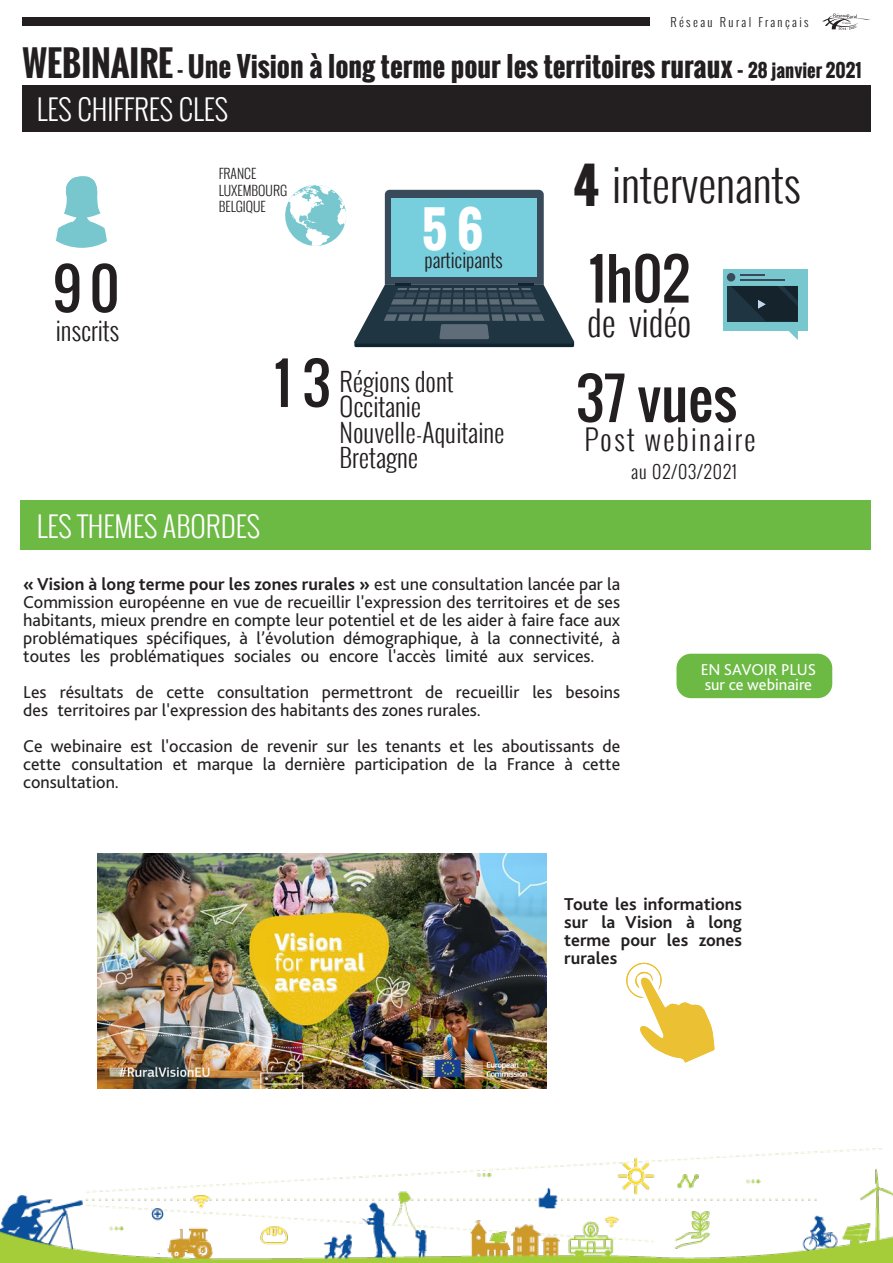
<style>
.page{position:relative;width:893px;height:1263px;background:#fff}
.page>*{position:absolute;margin:0;border:0;box-sizing:border-box;transform-origin:0 0}
.t1{font:55.5px/119.6px "Oswald";color:#231f20}
.t2{font:700 48px "Oswald";color:#fff}
.t3{font:300 45px "Oswald";color:#231f20}
.t4{font:300 34.5px "Oswald";color:#231f20}
.t5{font:300 28.5px "Oswald";color:#fff}
.t6{font:300 28.5px "Oswald";letter-spacing:.08em;color:#231f20}
.t7{font:700 27px "Oswald";color:#231f20}
.t8{font:300 25.5px/25.5px "Oswald";color:#231f20}
.t9{font:300 19.5px "Oswald";color:#231f20}
.t10{font:18px/18px "Bliss 2";color:#231f20;text-align:justify}
.t11{font:700 18px/18px "Bliss 2";color:#231f20;text-align:justify}
.t12{font:300 18px "Oswald";letter-spacing:.05em;color:#231f20}
.t13{font:16.5px/15px "Bliss 2";color:#fff}
.t14{font:300 13.5px/16.2px "Oswald";color:#231f20}
.t15{font:300 12px "Oswald";letter-spacing:.2em;color:#231f20}
.s1{font-size:34.5px}
.s2{font-size:24px}
.s3{font-size:18px}
.s4{font-weight:700;font-size:48px}
.s5{font-weight:700}
</style>
<div class="page">
<div style="left:676px;top:654px;width:156px;height:44px;background:#6cb944;border-radius:14px"></div>
<div style="left:354px;top:341px;width:220px;height:6px;background:#102531;border-radius:2px"></div>
<div style="left:21px;top:500px;width:850px;height:50px;background:#6cb944"></div>
<div style="left:22px;top:86px;width:849px;height:46px;background:#231f20"></div>
<div style="left:22px;top:17px;width:628px;height:8px;background:#231f20"></div>
<svg style="left:822px;top:13px;width:49px;height:17px"></svg>
<svg style="left:285px;top:185px;width:290px;height:159px"></svg>
<svg style="left:56px;top:176px;width:51px;height:72px"></svg>
<div style="left:723px;top:269px;width:84px;height:61px;background:#78c6ce"></div>
<div style="left:727px;top:273px;width:8px;height:8px;background:#394b5a;border-radius:50%"></div>
<hr style="left:740px;top:274px;width:25px;height:2px;background:#394b5a">
<hr style="left:740px;top:279px;width:45px;height:2px;background:#394b5a">
<div style="left:727px;top:286px;width:71px;height:35px;background:#1f3542"></div>
<svg style="left:784px;top:330px;width:14px;height:10px"></svg>
<svg style="left:731px;top:286px;width:67px;height:35px"></svg>
<img style="left:0;top:1147px;width:893px;height:116px">
<img style="left:98px;top:853px;width:448px;height:236px">
<svg style="left:626px;top:962px;width:88px;height:101px"></svg>
<p class="t15" style="left:670px;top:13px;width:140px">Réseau Rural Français</p>
<h3 class="t7" style="left:23px;top:46px;width:841px"><span class="s1">WEBINAIRE</span> <span class="s2">-</span> Une Vision à long terme pour les territoires ruraux <span class="s2">-</span> <span class="s3">28 janvier 2021</span></h3>
<h3 class="t5" style="left:37px;top:89px;width:193px">LES CHIFFRES CLES</h3>
<h1 class="t1" style="left:53px;top:229px;width:68px">90</h1>
<h3 class="t8" style="left:56px;top:317px;width:65px">inscrits</h3>
<p class="t14" style="left:219px;top:166px;width:70px">FRANCE<br>LUXEMBOURG<br>BELGIQUE</p>
<h2 class="t2" style="left:421px;top:193px;width:63px">56</h2>
<p class="t9" style="left:424px;top:246px;width:80px">participants</p>
<h1 class="t1" style="left:274px;top:323px;width:58px">13</h1>
<h3 class="t8" style="left:340px;top:368px;width:166px">Régions dont<br>Occitanie<br>Nouvelle-Aquitaine<br>Bretagne</h3>
<h3 class="t5" style="left:37px;top:505px;width:225px">LES THEMES ABORDES</h3>
<h3 class="t3" style="left:573px;top:151px;width:229px"><span class="s4">4</span> intervenants</h3>
<h1 class="t1" style="left:576px;top:219px;width:162px">1h02<br>37 vues</h1>
<h3 class="t6" style="left:585px;top:418px;width:173px">Post webinaire</h3>
<p class="t12" style="left:631px;top:458px;width:107px">au 02/03/2021</p>
<h3 class="t4" style="left:587px;top:298px;width:106px">de vidéo</h3>
<p class="t10" style="left:23px;top:575px;width:598px"><span class="s5">« Vision à long terme pour les zones rurales »</span> est une consultation lancée par la Commission européenne en vue de recueillir l'expression des territoires et de ses habitants, mieux prendre en compte leur potentiel et de les aider à faire face aux problématiques spécifiques, à l’évolution démographique, à la connectivité, à toutes les problématiques sociales ou encore l'accès limité aux services.</p>
<p class="t10" style="left:23px;top:683px;width:598px">Les résultats de cette consultation permettront de recueillir les besoins des territoires par l'expression des habitants des zones rurales.</p>
<p class="t10" style="left:23px;top:737px;width:598px">Ce webinaire est l'occasion de revenir sur les tenants et les aboutissants de cette consultation et marque la dernière participation de la France à cette consultation.</p>
<p class="t13" style="left:701px;top:662px;width:117px">EN SAVOIR PLUS sur ce webinaire</p>
<p class="t11" style="left:564px;top:895px;width:179px">Toute les informations sur la Vision à long terme pour les zones rurales</p>
</div>
